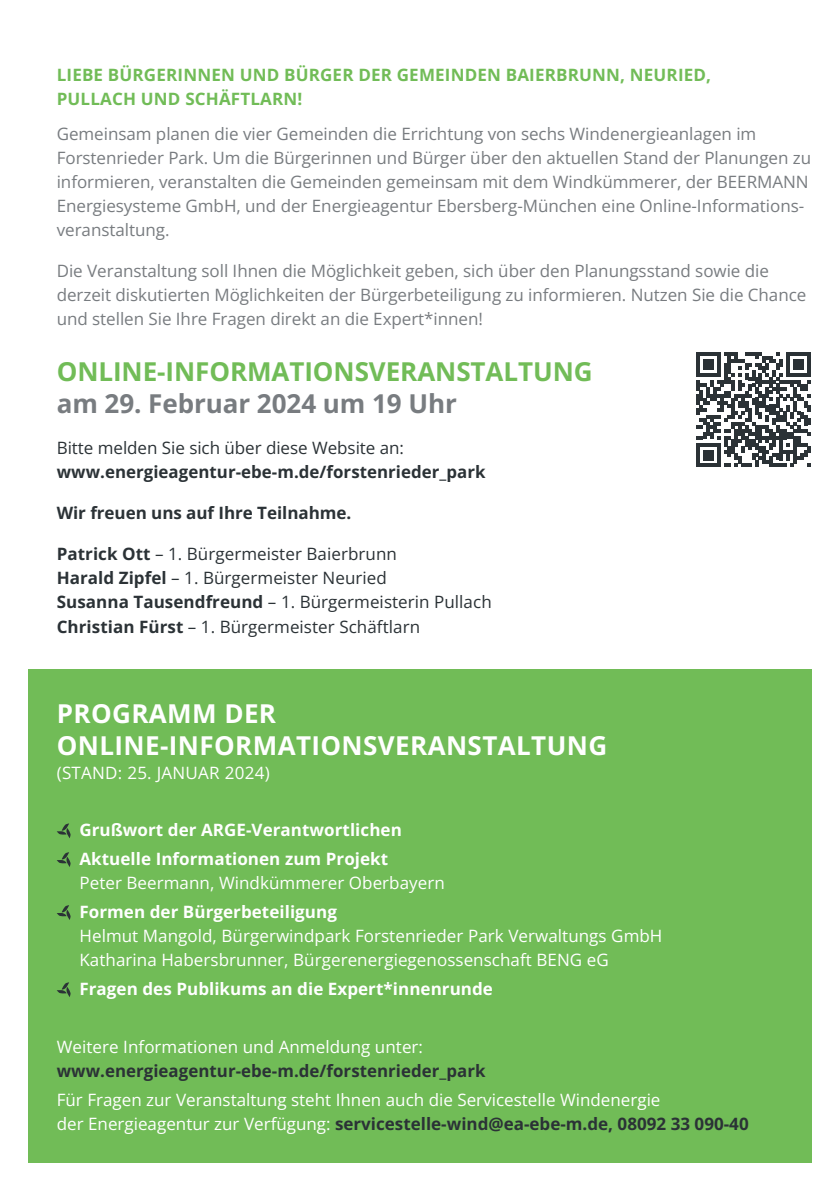
<style>
.page{position:relative;width:840px;height:1191px;background:#fff}
.page>*{position:absolute;margin:0;border:0;box-sizing:border-box;transform-origin:0 0}
.t1{font:700 26px/32px "Open Sans";letter-spacing:.015em;color:#fff}
.t2{font:700 26px "Open Sans";letter-spacing:-.005em;color:#71bc57}
.t3{font:700 26px "Open Sans";letter-spacing:-.005em;color:#787c80}
.t4{font:17px/24px "Open Sans";letter-spacing:-.005em;color:#787c80}
.t5{font:17px/24.2px "Open Sans";letter-spacing:.005em;color:#fff}
.t6{font:17px/24.4px "Open Sans";letter-spacing:.005em;color:#2b3236}
.t7{font:700 17px/28.8px "Open Sans";letter-spacing:.005em;color:#fff}
.t8{font:700 17px "Open Sans";letter-spacing:.005em;color:#2b3236}
.t9{font:700 17px/24px "Open Sans";letter-spacing:.01em;color:#71bc57}
.s1{font-weight:700}
.s2{font-weight:700;color:#2b3236}
</style>
<div class="page">
<div style="left:28px;top:669px;width:783px;height:493px;background:#71bc57"></div>
<svg style="left:57px;top:823px;width:14px;height:15px"></svg>
<svg style="left:57px;top:852px;width:14px;height:15px"></svg>
<svg style="left:57px;top:905px;width:14px;height:15px"></svg>
<svg style="left:57px;top:982px;width:14px;height:15px"></svg>
<svg style="left:696px;top:352px;width:114px;height:115px"></svg>
<p class="t9" style="left:57px;top:62px;width:655px">LIEBE BÜRGERINNEN UND BÜRGER DER GEMEINDEN BAIERBRUNN, NEURIED,<br>PULLACH UND SCHÄFTLARN!</p>
<p class="t4" style="left:57px;top:121px;width:755px">Gemeinsam planen die vier Gemeinden die Errichtung von sechs Windenergieanlagen im Forstenrieder Park. Um die Bürgerinnen und Bürger über den aktuellen Stand der Planungen zu informieren, veranstalten die Gemeinden gemeinsam mit dem Windkümmerer, der BEERMANN Energiesysteme GmbH, und der Energieagentur Ebersberg-München eine Online-Informations&shy;veranstaltung.</p>
<p class="t4" style="left:57px;top:258px;width:750px">Die Veranstaltung soll Ihnen die Möglichkeit geben, sich über den Planungsstand sowie die derzeit diskutierten Möglichkeiten der Bürgerbeteiligung zu informieren. Nutzen Sie die Chance und stellen Sie Ihre Fragen direkt an die Expert*innen!</p>
<h1 class="t2" style="left:57px;top:354px;width:537px">ONLINE-INFORMATIONSVERANSTALTUNG</h1>
<h1 class="t3" style="left:57px;top:386px;width:401px">am 29. Februar 2024 um 19 Uhr</h1>
<p class="t6" style="left:57px;top:435px;width:348px">Bitte melden Sie sich über diese Website an:</p>
<p class="t8" style="left:57px;top:460px;width:430px">www.energieagentur-ebe-m.de/forstenrieder_park</p>
<p class="t8" style="left:57px;top:501px;width:296px">Wir freuen uns auf Ihre Teilnahme.</p>
<p class="t6" style="left:57px;top:541px;width:436px"><span class="s1">Patrick Ott</span> – 1. Bürgermeister Baierbrunn<br><span class="s1">Harald Zipfel</span> – 1. Bürgermeister Neuried<br><span class="s1">Susanna Tausendfreund</span> – 1. Bürgermeisterin Pullach <span class="s1">Christian Fürst</span> – 1. Bürgermeister Schäftlarn</p>
<h1 class="t1" style="left:57px;top:696px;width:551px">PROGRAMM DER<br>ONLINE-INFORMATIONSVERANSTALTUNG</h1>
<p class="t5" style="left:57px;top:760px;width:214px">(STAND: 25. JANUAR 2024)</p>
<p class="t7" style="left:79px;top:815px;width:324px">Grußwort der ARGE-Verantwortlichen<br>Aktuelle Informationen zum Projekt</p>
<p class="t5" style="left:79px;top:870px;width:367px">Peter Beermann, Windkümmerer Oberbayern</p>
<p class="t7" style="left:79px;top:897px;width:259px">Formen der Bürgerbeteiligung</p>
<p class="t5" style="left:79px;top:923px;width:584px">Helmut Mangold, Bürgerwindpark Forstenrieder Park Verwaltungs GmbH<br>Katharina Habersbrunner, Bürgerenergiegenossenschaft BENG eG</p>
<p class="t7" style="left:79px;top:974px;width:415px">Fragen des Publikums an die Expert*innenrunde</p>
<p class="t5" style="left:57px;top:1034px;width:367px">Weitere Informationen und Anmeldung unter:</p>
<p class="t8" style="left:57px;top:1059px;width:430px">www.energieagentur-ebe-m.de/forstenrieder_park</p>
<p class="t5" style="left:57px;top:1086px;width:693px">Für Fragen zur Veranstaltung steht Ihnen auch die Servicestelle Windenergie<br>der Energieagentur zur Verfügung: <span class="s2">servicestelle-wind@ea-ebe-m.de, 08092 33 090-40</span></p>
</div>
